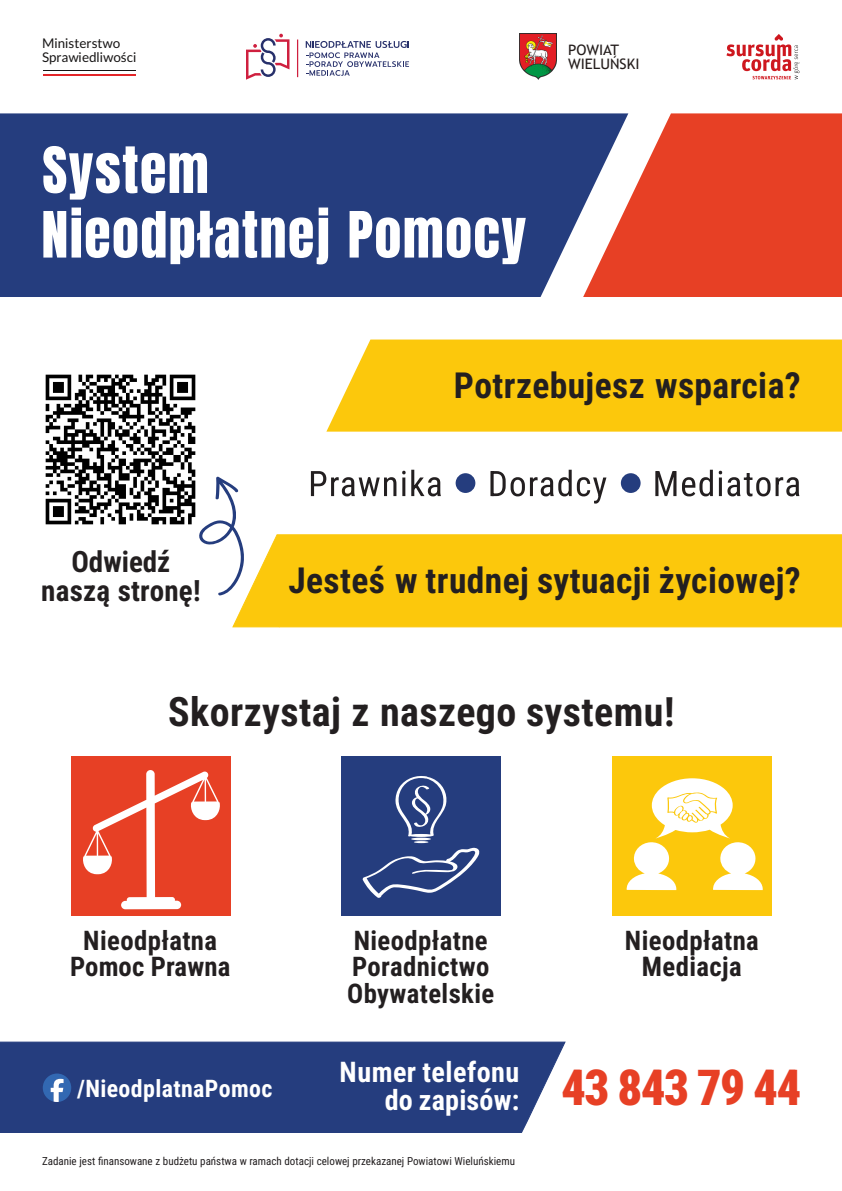
<style>
.page{position:relative;width:842px;height:1191px;background:#fff}
.page>*{position:absolute;margin:0;border:0;box-sizing:border-box;transform-origin:0 0}
.t1{font:54.2px "Anton";letter-spacing:.025em;color:#fff}
.t2{font:900 49px "Roboto Condensed";letter-spacing:-.035em;color:#e74025}
.t3{font:700 40px "Roboto Condensed";letter-spacing:.01em;color:#231f20}
.t4{font:700 35.5px "Roboto Condensed";letter-spacing:.01em;color:#231f20}
.t5{font:700 29px "Roboto Condensed";letter-spacing:.01em;color:#231f20}
.t6{font:700 28.1px "Roboto Condensed";letter-spacing:.015em;color:#fff}
.t7{font:700 26.7px "Roboto Condensed";letter-spacing:.015em;color:#231f20}
.t8{font:700 23.9px "Roboto Condensed";letter-spacing:.015em;color:#fff}
.t9{font:14.4px "Trebuchet MS";color:#251e1d}
.t10{font:13.4px "Lato";color:#171515}
.t11{font:11px "Roboto Condensed";color:#231f20}
</style>
<div class="page">
<div style="left:0;top:1042px;width:565px;height:91px;background:#253d7e"></div>
<svg style="left:43px;top:1073px;width:28px;height:29px"></svg>
<div style="left:612px;top:756px;width:160px;height:160px;background:#fcc80c"></div>
<svg style="left:626px;top:778px;width:137px;height:112px"></svg>
<div style="left:341px;top:756px;width:160px;height:160px;background:#253d7e"></div>
<svg style="left:363px;top:776px;width:117px;height:122px"></svg>
<div style="left:71px;top:756px;width:159px;height:160px;background:#e74025"></div>
<svg style="left:83px;top:770px;width:137px;height:139px"></svg>
<div style="left:326px;top:339px;width:516px;height:93px;background:#fcc80c"></div>
<div style="left:456px;top:473px;width:19px;height:20px;background:#253d7e;border-radius:50%"></div>
<div style="left:621px;top:473px;width:20px;height:20px;background:#253d7e;border-radius:50%"></div>
<svg style="left:311px;top:470px;width:130px;height:26px"></svg>
<svg style="left:490px;top:470px;width:116px;height:33px"></svg>
<svg style="left:655px;top:470px;width:144px;height:26px"></svg>
<div style="left:233px;top:534px;width:609px;height:93px;background:#fcc80c"></div>
<svg style="left:199px;top:476px;width:46px;height:120px"></svg>
<div style="left:0;top:113px;width:583px;height:184px;background:#253d7e"></div>
<svg style="left:583px;top:113px;width:259px;height:184px;background:#e05844"></svg>
<svg style="left:726px;top:34px;width:73px;height:45px"></svg>
<hr style="left:43px;top:73px;width:93px;height:3px;background:#e32529">
<hr style="left:43px;top:71px;width:93px;height:1px;background:#171515">
<svg style="left:246px;top:34px;width:52px;height:46px"></svg>
<svg style="left:306px;top:41px;width:103px;height:35px"></svg>
<img style="left:519px;top:33px;width:37px;height:47px">
<img style="left:45px;top:374px;width:151px;height:151px">
<p class="t10" style="left:42px;top:37px;width:80px">Ministerstwo</p>
<p class="t10" style="left:42px;top:52px;width:96px">Sprawiedliwości</p>
<p class="t1" style="left:42px;top:129px;width:168px">System</p>
<p class="t1" style="left:41px;top:194px;width:486px">Nieodpłatnej Pomocy</p>
<p class="t9" style="left:568px;top:44px;width:53px">POWIAT</p>
<p class="t9" style="left:568px;top:58px;width:73px">WIELUŃSKI</p>
<p class="t5" style="left:71px;top:550px;width:100px">Odwiedź</p>
<p class="t5" style="left:41px;top:579px;width:161px">naszą stronę!</p>
<p class="t4" style="left:454px;top:371px;width:348px">Potrzebujesz wsparcia?</p>
<p class="t4" style="left:288px;top:566px;width:514px">Jesteś w trudnej sytuacji życiowej?</p>
<p class="t3" style="left:168px;top:696px;width:508px">Skorzystaj z naszego systemu!</p>
<p class="t7" style="left:83px;top:929px;width:135px">Nieodpłatna</p>
<p class="t7" style="left:70px;top:956px;width:162px">Pomoc Prawna</p>
<p class="t8" style="left:77px;top:1079px;width:197px">/NieodplatnaPomoc</p>
<p class="t7" style="left:354px;top:929px;width:136px">Nieodpłatne</p>
<p class="t7" style="left:352px;top:956px;width:139px">Poradnictwo</p>
<p class="t7" style="left:347px;top:983px;width:149px">Obywatelskie</p>
<p class="t6" style="left:340px;top:1060px;width:181px">Numer telefonu</p>
<p class="t6" style="left:385px;top:1088px;width:136px">do zapisów:</p>
<p class="t11" style="left:42px;top:1157px;width:474px">Zadanie jest finansowane z budżetu państwa w ramach dotacji celowej przekazanej Powiatowi Wieluńskiemu</p>
<p class="t7" style="left:625px;top:929px;width:135px">Nieodpłatna</p>
<p class="t7" style="left:642px;top:956px;width:101px">Mediacja</p>
<p class="t2" style="left:561px;top:1068px;width:242px">43 843 79 44</p>
</div>
